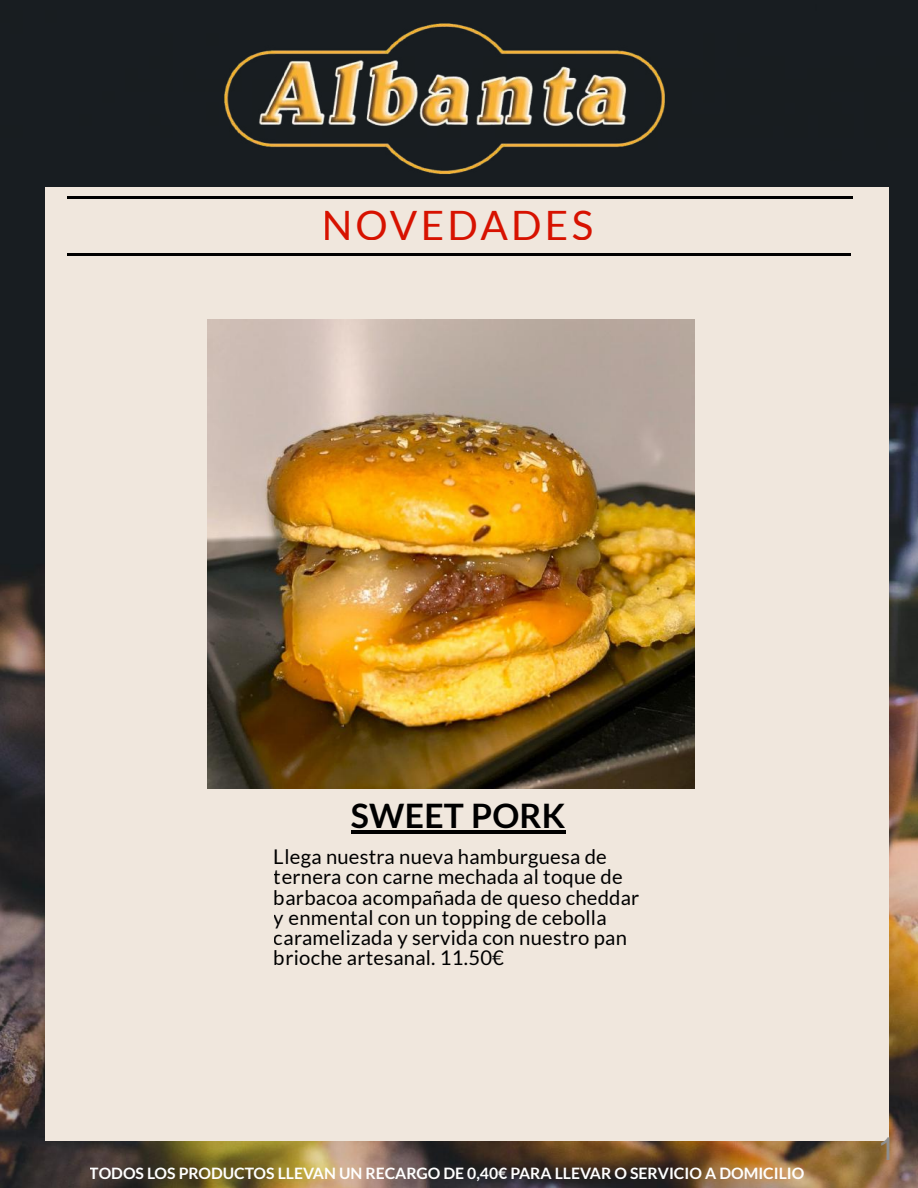
<style>
.page{position:relative;width:918px;height:1188px;background:#fff}
.page>*{position:absolute;margin:0;border:0;box-sizing:border-box;transform-origin:0 0}
.t1{font:40.5px "Lato";letter-spacing:.08em;color:#d71200}
.t2{font:700 33.75px "Lato";letter-spacing:.005em;color:#000}
.t3{font:31.5px "Arial";color:#8f8f8f}
.t4{font:20.25px/20.2px "Lato";letter-spacing:.01em;color:#000}
.t5{font:700 15.75px "Lato";color:#fff}
</style>
<div class="page">
<img style="left:0;top:0;width:918px;height:1188px">
<div style="left:46px;top:187px;width:843px;height:954px;background:#f0e7dd"></div>
<hr style="left:68px;top:254px;width:83px;height:2px;background:#000">
<hr style="left:151px;top:254px;width:83px;height:2px;background:#000">
<hr style="left:234px;top:254px;width:84px;height:2px;background:#000">
<hr style="left:318px;top:254px;width:83px;height:2px;background:#000">
<hr style="left:401px;top:254px;width:83px;height:2px;background:#000">
<hr style="left:484px;top:254px;width:84px;height:2px;background:#000">
<hr style="left:568px;top:254px;width:83px;height:2px;background:#000">
<hr style="left:651px;top:254px;width:83px;height:2px;background:#000">
<hr style="left:734px;top:254px;width:84px;height:2px;background:#000">
<hr style="left:818px;top:254px;width:32px;height:2px;background:#000">
<img style="left:57px;top:0;width:804px;height:199px">
<hr style="left:351px;top:830px;width:215px;height:4px;background:#000">
<img style="left:208px;top:320px;width:487px;height:469px">
<h1 class="t1" style="left:321px;top:200px;width:273px">NOVEDADES</h1>
<h2 class="t2" style="left:351px;top:795px;width:216px">SWEET PORK</h2>
<p class="t4" style="left:274px;top:846px;width:367px">Llega nuestra nueva hamburguesa de ternera con carne mechada al toque de barbacoa acompañada de queso cheddar y enmental con un topping de cebolla caramelizada y servida con nuestro pan brioche artesanal. 11.50€</p>
<p class="t5" style="left:90px;top:1163px;width:716px">TODOS LOS PRODUCTOS LLEVAN UN RECARGO DE 0,40€ PARA LLEVAR O SERVICIO A DOMICILIO</p>
<h3 class="t3" style="left:878px;top:1131px;width:19px">1</h3>
</div>
